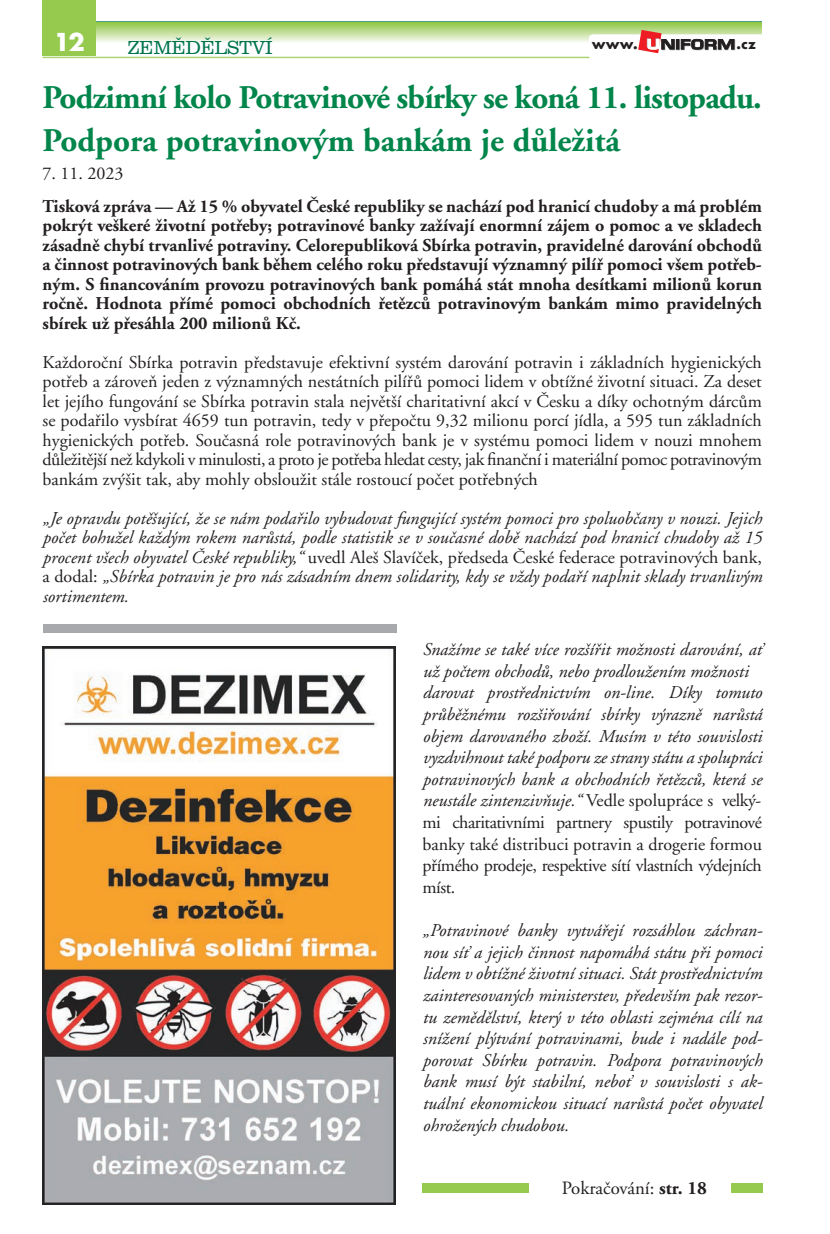
<style>
.page{position:relative;width:830px;height:1234px;background:#fff}
.page>*{position:absolute;margin:0;border:0;box-sizing:border-box;transform-origin:0 0}
.t1{font:700 33px/43.2px "Adobe Garamond CE";letter-spacing:-.025em;color:#00854a}
.t2{font:700 24px "Futura";color:#fff}
.t3{font:300 19.5px "URW Clarendon TCE";letter-spacing:-.02em;color:#00754f}
.t4{font:18.75px "Adobe Garamond CE";color:#231f20}
.t5{font:italic 18px/21.6px "Adobe Garamond CE";color:#231f20;text-align:justify}
.t6{font:18px/19.5px "Adobe Garamond CE";color:#231f20;text-align:justify}
.t7{font:700 18px/19.5px "Adobe Garamond CE";color:#231f20;text-align:justify}
.t8{font:700 13.5px "Futura";color:#231f20}
.s1{font-style:normal}
.s2{font-weight:700}
</style>
<div class="page">
<svg style="left:96px;top:21px;width:665px;height:21px;background:#b7d990"></svg>
<div style="left:43px;top:0;width:53px;height:55px;background:#96ca4e"></div>
<hr style="left:43px;top:57px;width:704px;height:1px;background:#aed475">
<div style="left:588px;top:34px;width:177px;height:26px;background:#fff;border-radius:4px"></div>
<svg style="left:638px;top:30px;width:96px;height:23px"></svg>
<img style="left:43px;top:646px;width:352px;height:557px">
<div style="left:422px;top:1182px;width:106px;height:10px;background:#96ca4e"></div>
<div style="left:731px;top:1182px;width:31px;height:10px;background:#96ca4e"></div>
<div style="left:44px;top:624px;width:353px;height:8px;background:#a8a9ad"></div>
<h2 class="t2" style="left:54px;top:25px;width:33px">12</h2>
<p class="t3" style="left:128px;top:36px;width:146px">ZEMĚDĚLSTVÍ</p>
<p class="t8" style="left:591px;top:34px;width:47px">www.</p>
<p class="t8" style="left:736px;top:34px;width:21px">.cz</p>
<h1 class="t1" style="left:43px;top:77px;width:720px">Podzimní kolo Potravinové sbírky se koná 11. listopadu.<br>Podpora potravinovým bankám je důležitá</h1>
<p class="t6" style="left:43px;top:163px;width:82px">7. 11. 2023</p>
<p class="t7" style="left:43px;top:196px;width:720px">Tisková zpráva — Až 15 % obyvatel České republiky se nachází pod hranicí chudoby a má problém pokrýt veškeré životní potřeby; potravinové banky zažívají enormní zájem o pomoc a ve skladech zásadně chybí trvanlivé potraviny. Celorepubliková Sbírka potravin, pravidelné darování obchodů a činnost potravinových bank během celého roku představují významný pilíř pomoci všem potřeb&shy;ným. S financováním provozu potravinových bank pomáhá stát mnoha desítkami milionů korun ročně. Hodnota přímé pomoci obchodních řetězců potravinovým bankám mimo pravidelných sbírek už přesáhla 200 milionů Kč.</p>
<p class="t6" style="left:43px;top:352px;width:720px">Každoroční Sbírka potravin představuje efektivní systém darování potravin i základních hygienických potřeb a zároveň jeden z významných nestátních pilířů pomoci lidem v obtížné životní situaci. Za deset let jejího fungování se Sbírka potravin stala největší charitativní akcí v Česku a díky ochotným dárcům se podařilo vysbírat 4659 tun potravin, tedy v přepočtu 9,32 milionu porcí jídla, a 595 tun základních hygienických potřeb. Současná role potravinových bank je v systému pomoci lidem v nouzi mnohem důležitější než kdykoli v minulosti, a proto je potřeba hledat cesty, jak finanční i materiální pomoc potravinovým bankám zvýšit tak, aby mohly obsloužit stále rostoucí počet potřebných</p>
<p class="t5" style="left:43px;top:508px;width:720px;line-height:19.5px">„Je opravdu potěšující, že se nám podařilo vybudovat fungující systém pomoci pro spoluobčany v nouzi. Jejich počet bohužel každým rokem narůstá, podle statistik se v současné době nachází pod hranicí chudoby až 15 procent všech obyvatel České republiky,“ <span class="s1">uvedl Aleš Slavíček, předseda České federace potravinových bank, a dodal:</span> „Sbírka potravin je pro nás zásadním dnem solidarity, kdy se vždy podaří naplnit sklady trvanlivým sortimentem.</p>
<p class="t5" style="left:422px;top:639px;width:341px;text-align:left">Snažíme se také více rozšířit možnosti darování, ať už počtem obchodů, nebo prodloužením možnosti darovat prostřednictvím on-line. Díky tomuto průběžnému rozšiřování sbírky výrazně narůstá objem darovaného zboží. Musím v této souvislosti vyzdvihnout také podporu ze strany státu a spolupráci potravinových bank a obchodních řetězců, která se neustále zintenzivňuje.“ <span class="s1">Vedle spolupráce s velký&shy;mi charitativními partnery spustily potravinové banky také distribuci potravin a drogerie formou přímého prodeje, respektive sítí vlastních výdejních míst.</span></p>
<p class="t5" style="left:422px;top:919px;width:341px">„Potravinové banky vytvářejí rozsáhlou záchran&shy;nou síť a jejich činnost napomáhá státu při pomoci lidem v obtížné životní situaci. Stát prostřednictvím zainteresovaných ministerstev, především pak rezor&shy;tu zemědělství, který v této oblasti zejména cílí na snížení plýtvání potravinami, bude i nadále pod&shy;porovat Sbírku potravin. Podpora potravinových bank musí být stabilní, neboť v souvislosti s ak&shy;tuální ekonomickou situací narůstá počet obyvatel ohrožených chudobou.</p>
<p class="t4" style="left:561px;top:1177px;width:146px">Pokračování: <span class="s2">str. 18</span></p>
</div>
